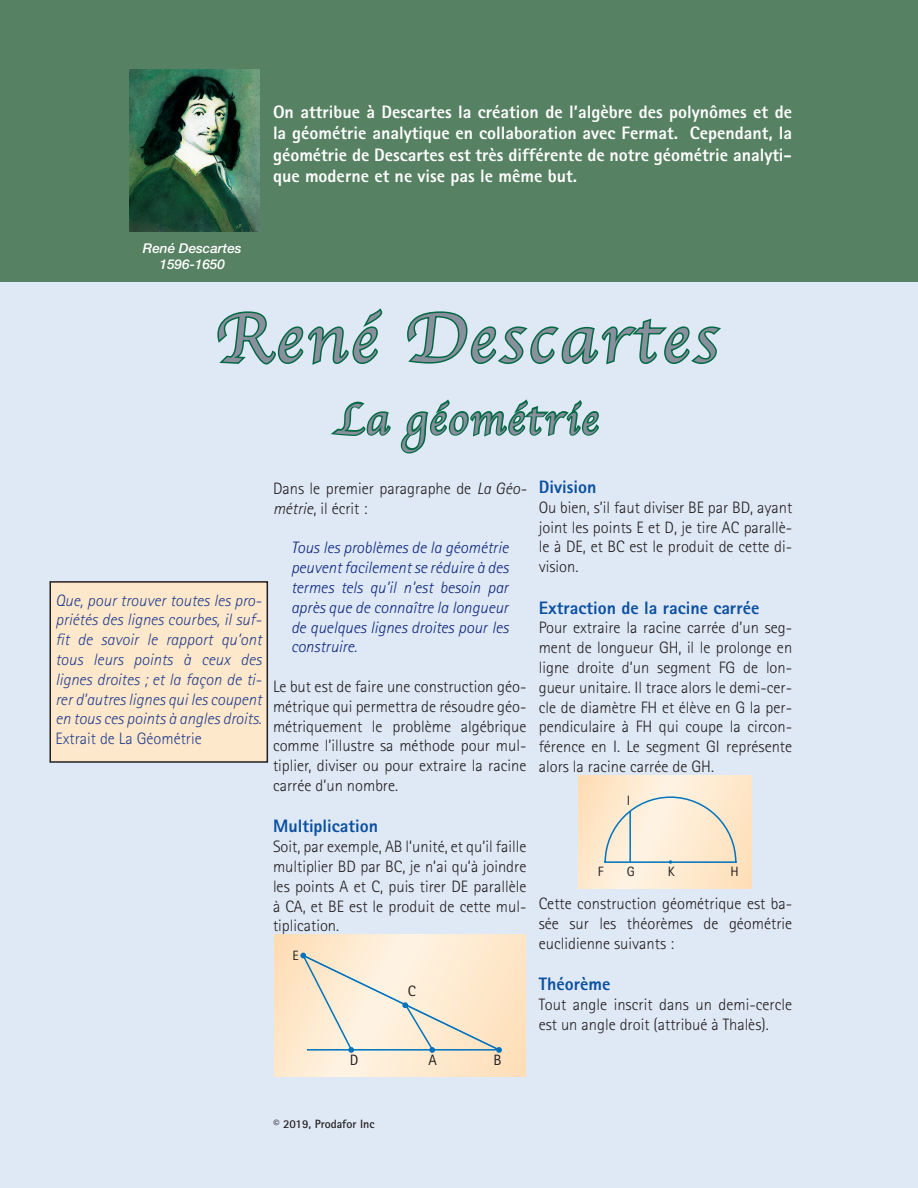
<style>
.page{position:relative;width:918px;height:1188px;background:#fff}
.page>*{position:absolute;margin:0;border:0;box-sizing:border-box;transform-origin:0 0}
.Titre{font:72px "Apple Chancery";letter-spacing:.05em;color:#8a8f9d}
.Titre-2{font:45px "Apple Chancery";letter-spacing:.05em;color:#8a8f9d}
.t1{font:800 18px/21.6px "Rotis Sans Serif";color:#fff;text-align:justify}
.Sous-titre_2{font:800 18px "Rotis Sans Serif";color:#0a50a1}
.t2{font:300 16.5px/19.8px "Rotis Sans Serif";color:#231f20;text-align:justify}
.t3{font:italic 300 16.5px/19.8px "Rotis Sans Serif";color:#25408f;text-align:justify}
.Citations{font:italic 300 16.5px/19.8px "Rotis Sans Serif";color:#0f2980;text-align:justify}
.t4{font:300 16.5px "Rotis Sans Serif";color:#25408f}
.t5{font:15px "Rotis Sans Serif";color:#231f20}
.Bas_de_photos{font:italic 500 13.5px "Helvetica Neue LT Std";color:#fff}
.t6{font:13.5px "Rotis Sans Serif";color:#231f20}
.t7{font:700 12px "Rotis Sans Serif";color:#231f20}
.s1{font-style:italic}
</style>
<div class="page">
<div style="left:1px;top:1px;width:917px;height:1187px;background:#dfe8f5"></div>
<svg style="left:274px;top:935px;width:251px;height:141px;background:#fde7cb"></svg>
<svg style="left:300px;top:953px;width:202px;height:100px;background:#f1e6d2"></svg>
<svg style="left:578px;top:775px;width:174px;height:113px;background:#fee8cc"></svg>
<svg style="left:603px;top:796px;width:135px;height:68px;background:#ede4d2"></svg>
<div style="left:0;top:0;width:918px;height:281px;background:#568162"></div>
<svg style="left:217px;top:308px;width:166px;height:57px"></svg>
<svg style="left:331px;top:401px;width:60px;height:35px"></svg>
<svg style="left:400px;top:311px;width:321px;height:143px"></svg>
<img style="left:130px;top:69px;width:129px;height:162px">
<div style="left:50px;top:582px;width:217px;height:180px;background:#fee8cb"></div>
<div style="left:50px;top:581px;width:218px;height:182px;border:2px solid #231f20"></div>
<p class="Bas_de_photos" style="left:143px;top:240px;width:100px">René Descartes</p>
<p class="Bas_de_photos" style="left:160px;top:256px;width:67px">1596-1650</p>
<p class="t1" style="left:273px;top:100px;width:521px">On attribue à Descartes la création de l’algèbre des polynômes et de la géométrie analytique en collaboration avec Fermat. Cependant, la géométrie de Descartes est très différente de notre géométrie analyti&shy;que moderne et ne vise pas le même but.</p>
<p class="Titre" style="left:215px;top:281px;width:505px">René Descartes</p>
<p class="Titre-2" style="left:335px;top:383px;width:265px">La géométrie</p>
<p class="t3" style="left:55px;top:590px;width:208px">Que, pour trouver toutes les pro&shy;priétés des lignes courbes, il suf&shy;fit de savoir le rapport qu’ont tous leurs points à ceux des lignes droites ; et la façon de ti&shy;rer d’autres lignes qui les coupent en tous ces points à angles droits.</p>
<p class="t4" style="left:55px;top:729px;width:148px">Extrait de La Géométrie</p>
<p class="t2" style="left:273px;top:479px;width:255px">Dans le premier paragraphe de <span class="s1">La Géo&shy;métrie</span>, il écrit :</p>
<p class="Citations" style="left:291px;top:538px;width:219px">Tous les problèmes de la géométrie peuvent facilement se réduire à des termes tels qu’il n’est besoin par après que de connaître la longueur de quelques lignes droites pour les construire.</p>
<p class="t2" style="left:273px;top:677px;width:255px">Le but est de faire une construction géo&shy;métrique qui permettra de résoudre géo&shy;métriquement le problème algébrique comme l’illustre sa méthode pour mul&shy;tiplier, diviser ou pour extraire la racine carrée d’un nombre.</p>
<p class="Sous-titre_2" style="left:273px;top:815px;width:107px">Multiplication</p>
<p class="t2" style="left:273px;top:837px;width:255px">Soit, par exemple, AB l’unité, et qu’il faille multiplier BD par BC, je n’ai qu’à joindre les points A et C, puis tirer DE parallèle à CA, et BE est le produit de cette mul&shy;tiplication.</p>
<p class="t6" style="left:293px;top:947px;width:8px">E</p>
<p class="t5" style="left:408px;top:982px;width:10px">C</p>
<p class="t5" style="left:350px;top:1051px;width:10px">D</p>
<p class="t5" style="left:428px;top:1051px;width:10px">A</p>
<p class="t5" style="left:493px;top:1051px;width:10px">B</p>
<p class="Sous-titre_2" style="left:539px;top:476px;width:59px">Division</p>
<p class="t2" style="left:539px;top:497px;width:255px">Ou bien, s’il faut diviser BE par BD, ayant joint les points E et D, je tire AC parallè&shy;le à DE, et BC est le produit de cette di&shy;vision.</p>
<p class="Sous-titre_2" style="left:539px;top:596px;width:222px">Extraction de la racine carrée</p>
<p class="t2" style="left:539px;top:618px;width:255px">Pour extraire la racine carrée d’un seg&shy;ment de longueur GH, il le prolonge en ligne droite d’un segment FG de lon&shy;gueur unitaire. Il trace alors le demi-cer&shy;cle de diamètre FH et élève en G la per&shy;pendiculaire à FH qui coupe la circon&shy;férence en I. Le segment GI représente alors la racine carrée de GH.</p>
<p class="t6" style="left:627px;top:793px;width:5px">I</p>
<p class="t6" style="left:598px;top:863px;width:7px">F</p>
<p class="t6" style="left:627px;top:863px;width:10px">G</p>
<p class="t6" style="left:731px;top:863px;width:10px">H</p>
<p class="t6" style="left:668px;top:863px;width:9px">K</p>
<p class="t2" style="left:539px;top:894px;width:255px">Cette construction géométrique est ba&shy;sée sur les théorèmes de géométrie euclidienne suivants :</p>
<p class="Sous-titre_2" style="left:539px;top:973px;width:73px">Théorème</p>
<p class="t2" style="left:539px;top:995px;width:255px">Tout angle inscrit dans un demi-cercle est un angle droit (attribué à Thalès).</p>
<p class="t7" style="left:274px;top:1117px;width:102px">© 2019, Prodafor Inc</p>
</div>
